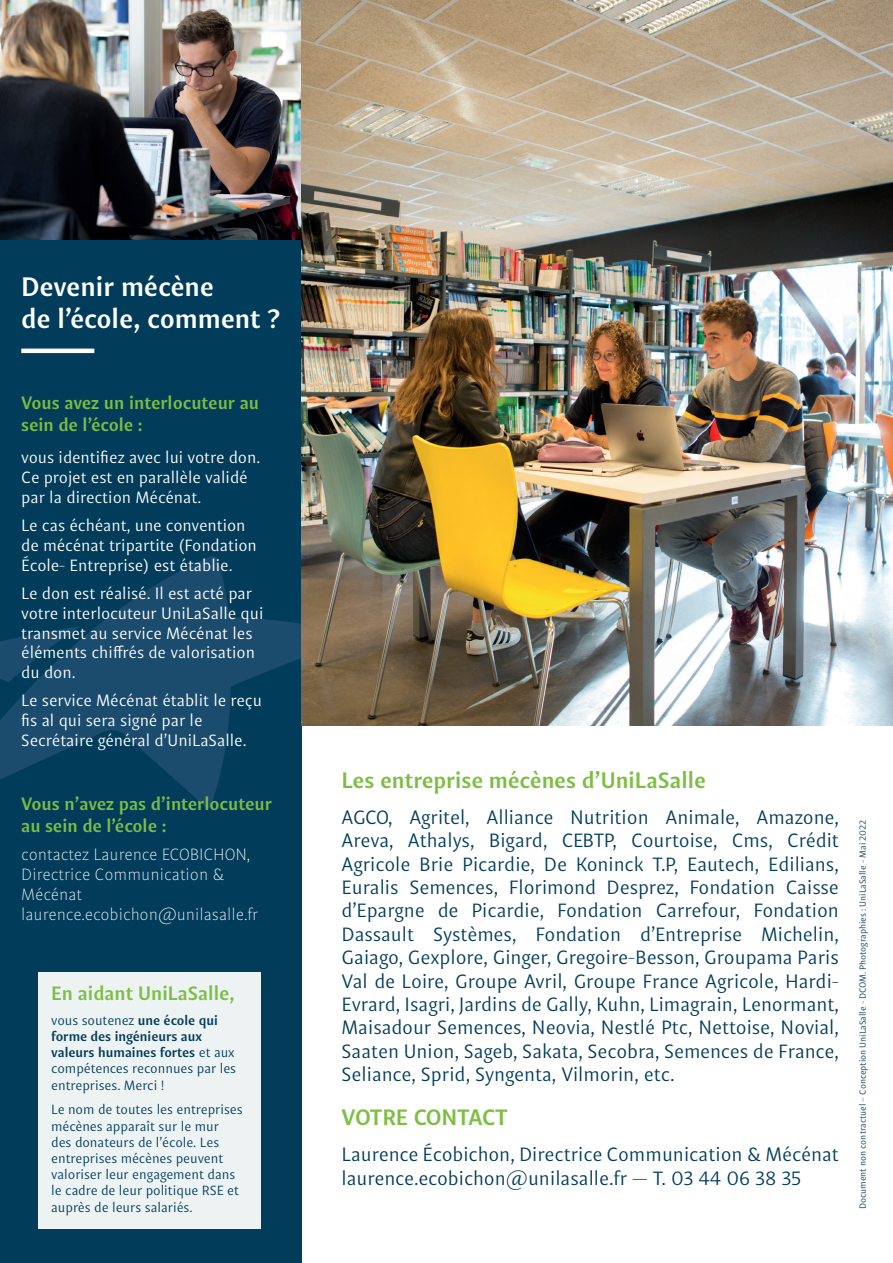
<style>
.page{position:relative;width:893px;height:1263px;background:#fff}
.page>*{position:absolute;margin:0;border:0;box-sizing:border-box;transform-origin:0 0}
.t1{font:700 27px/32.4px "Indivisa Text Sans";letter-spacing:-.005em;color:#fff}
.t2{font:700 22.5px "Indivisa Text Sans";color:#7cbe42}
.t3{font:19.5px/23.4px "Indivisa Text Sans";color:#023c5b;text-align:justify}
.t4{font:700 19.5px "Indivisa Text Sans";color:#7cbe42}
.t5{font:700 18px/21.6px "Indivisa Text Sans";letter-spacing:-.005em;color:#7cbe42}
.t6{font:16.5px/19.8px "Indivisa Text Sans";color:#fff}
.t7{font:300 16.5px/19.8px "Indivisa Text Sans";letter-spacing:-.005em;color:#fff}
.t8{font:13.5px/16.2px "Indivisa Text Sans";color:#023c5b}
.t9{font:9px "Indivisa Text Sans";letter-spacing:-.005em;color:#023c5b}
.s1{font-weight:700}
</style>
<div class="page">
<div style="left:0;top:239px;width:301px;height:1024px;background:#023c5b"></div>
<img style="left:0;top:0;width:301px;height:239px">
<svg style="left:0;top:556px;width:301px;height:252px"></svg>
<hr style="left:21px;top:349px;width:73px;height:4px;background:#fff">
<img style="left:301px;top:0;width:592px;height:726px">
<div style="left:38px;top:973px;width:223px;height:256px;background:#edf2f3"></div>
<h1 class="t1" style="left:21px;top:268px;width:261px">Devenir mécène<br>de l’école, comment ?</h1>
<p class="t5" style="left:21px;top:391px;width:239px">Vous avez un interlocuteur au sein de l’école :</p>
<p class="t6" style="left:21px;top:446px;width:241px">vous identifiez avec lui votre don.<br>Ce projet est en parallèle validé par la direction Mécénat.</p>
<p class="t6" style="left:21px;top:514px;width:237px">Le cas échéant, une convention de mécénat tripartite (Fondation<br>École- Entreprise) est établie.</p>
<p class="t6" style="left:21px;top:582px;width:244px">Le don est réalisé. Il est acté par votre interlocuteur UniLaSalle qui transmet au service Mécénat les éléments chiffrés de valorisation du don.</p>
<p class="t6" style="left:21px;top:690px;width:242px">Le service Mécénat établit le reçu fis al qui sera signé par le<br>Secrétaire général d’UniLaSalle.</p>
<p class="t5" style="left:21px;top:792px;width:252px">Vous n’avez pas d’interlocuteur au sein de l’école :</p>
<p class="t7" style="left:21px;top:843px;width:239px">contactez Laurence ECOBICHON,<br>Directrice Communication &amp;<br>Mécénat laurence.ecobichon@unilasalle.fr</p>
<p class="t4" style="left:51px;top:977px;width:185px">En aidant UniLaSalle,</p>
<p class="t8" style="left:51px;top:1011px;width:186px">vous soutenez <span class="s1">une école qui forme des ingénieurs aux valeurs humaines fortes</span> et aux compétences reconnues par les entreprises. Merci !</p>
<p class="t8" style="left:51px;top:1101px;width:193px">Le nom de toutes les entreprises mécènes apparaît sur le mur<br>des donateurs de l’école. Les entreprises mécènes peuvent valoriser leur engagement dans le cadre de leur politique RSE et auprès de leurs salariés.</p>
<p class="t2" style="left:342px;top:761px;width:366px">Les entreprise mécènes d’UniLaSalle</p>
<p class="t3" style="left:342px;top:804px;width:499px">AGCO, Agritel, Alliance Nutrition Animale, Amazone, Areva, Athalys, Bigard, CEBTP, Courtoise, Cms, Crédit Agricole Brie Picardie, De Koninck T.P, Eautech, Edilians, Euralis Semences, Florimond Desprez, Fondation Caisse d’Epargne de Picardie, Fondation Carrefour, Fondation Dassault Systèmes, Fondation d’Entreprise Michelin, Gaiago, Gexplore, Ginger, Gregoire-Besson, Groupama Paris Val de Loire, Groupe Avril, Groupe France Agricole, Hardi-Evrard, Isagri, Jardins de Gally, Kuhn, Limagrain, Lenormant, Maisadour Semences, Neovia, Nestlé Ptc, Nettoise, Novial, Saaten Union, Sageb, Sakata, Secobra, Semences de France, Seliance, Sprid, Syngenta, Vilmorin, etc.</p>
<p class="t2" style="left:342px;top:1098px;width:168px">VOTRE CONTACT</p>
<p class="t3" style="left:342px;top:1142px;width:499px">Laurence Écobichon, Directrice Communication &amp; Mécénat laurence.ecobichon@unilasalle.fr — T. 03 44 06 38 35</p>
<p class="t9" style="left:855px;top:1209px;width:390px;rotate:-90deg">Document non contractuel – Conception UniLaSalle - DCOM. Photographies : UniLaSalle - Mai 2022</p>
</div>
